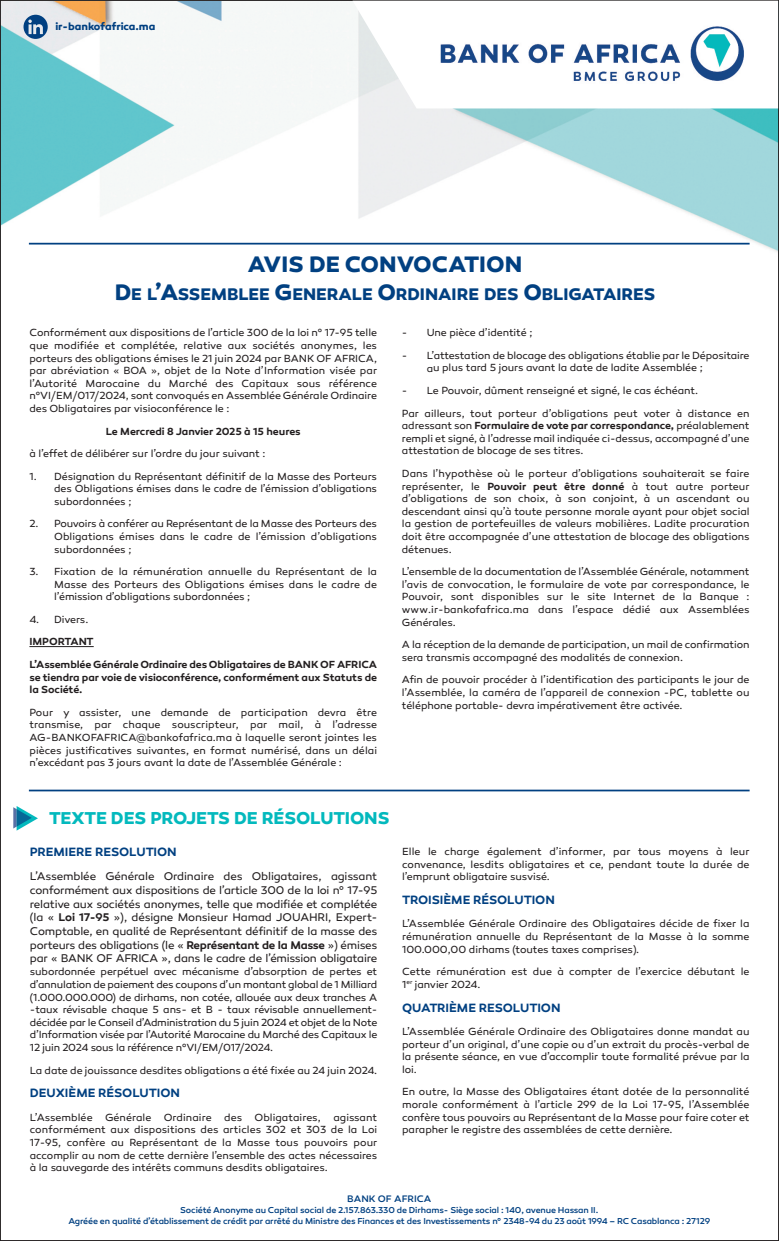
<style>
.page{position:relative;width:779px;height:1241px;background:#fff}
.page>*{position:absolute;margin:0;border:0;box-sizing:border-box;transform-origin:0 0}
.t1{font:700 22.75px "Canaro";letter-spacing:.005em;color:#014081}
.t2{font:700 17.5px "Canaro";letter-spacing:-.005em;color:#03b9bd}
.t3{font:700 17.15px "Canaro";color:#014081}
.t4{font:600 12.25px "Canaro";letter-spacing:-.005em;color:#014081}
.t5{font:11.38px/13.7px "Canaro";letter-spacing:-.02em;color:#231f20;text-align:justify}
.t6{font:700 10.67px "Canaro";color:#014081}
.t7{font:10.5px/12.6px "Canaro";letter-spacing:-.005em;color:#231f20;text-align:justify}
.t8{font:600 10.5px/22.6px "Canaro";letter-spacing:-.005em;color:#231f20}
.t9{font:500 9.62px "Canaro";letter-spacing:.01em;color:#014081}
.t10{font:500 8.75px/10.5px "Canaro";letter-spacing:-.015em;color:#014081;text-align:center}
.s1{font-size:22.75px}
.s2{font-weight:600}
</style>
<div class="page">
<img style="left:2px;top:2px;width:775px;height:829px">
<svg style="left:352px;top:2px;width:425px;height:106px"></svg>
<img style="left:434px;top:23px;width:311px;height:69px">
<svg style="left:24px;top:15px;width:24px;height:24px"></svg>
<hr style="left:29px;top:243px;width:720px;height:1px;background:#014081">
<hr style="left:29px;top:646px;width:65px;height:1px;background:#231f20">
<hr style="left:29px;top:789px;width:720px;height:2px;background:#014081">
<img style="left:13px;top:807px;width:4px;height:21px">
<svg style="left:17px;top:805px;width:21px;height:25px"></svg>
<p class="t6" style="left:55px;top:23px;width:102px">ir-bankofafrica.ma</p>
<h1 class="t1" style="left:248px;top:257px;width:276px">AVIS DE CONVOCATION</h1>
<h3 class="t3" style="left:115px;top:288px;width:542px"><span class="s1">D</span>E L<span class="s1">’A</span>SSEMBLEE <span class="s1">G</span>ENERALE <span class="s1">O</span>RDINAIRE DES <span class="s1">O</span>BLIGATAIRES</h3>
<p class="t7" style="left:29px;top:327px;width:349px">Conformément aux dispositions de l’article 300 de la loi n° 17-95 telle que modifiée et complétée, relative aux sociétés anonymes, les porteurs des obligations émises le 21 juin 2024 par BANK OF AFRICA, par abréviation « BOA », objet de la Note d’Information visée par l’Autorité Marocaine du Marché des Capitaux sous référence n°VI/EM/017/2024, sont convoqués en Assemblée Générale Ordinaire des Obligataires par visioconférence le :</p>
<p class="t8" style="left:106px;top:421px;width:196px">Le Mercredi 8 Janvier 2025 à 15 heures</p>
<p class="t7" style="left:29px;top:448px;width:237px">à l’effet de délibérer sur l’ordre du jour suivant :</p>
<p class="t7" style="left:54px;top:471px;width:324px;text-indent:-25px">1. Désignation du Représentant définitif de la Masse des Porteurs des Obligations émises dans le cadre de l’émission d’obligations subordonnées ;</p>
<p class="t7" style="left:54px;top:518px;width:324px;text-indent:-25px">2. Pouvoirs à conférer au Représentant de la Masse des Porteurs des Obligations émises dans le cadre de l’émission d’obligations subordonnées ;</p>
<p class="t7" style="left:54px;top:566px;width:324px;text-indent:-25px">3. Fixation de la rémunération annuelle du Représentant de la Masse des Porteurs des Obligations émises dans le cadre de l’émission d’obligations subordonnées ;</p>
<p class="t7" style="left:29px;top:614px;width:60px">4. Divers.</p>
<p class="t8" style="left:29px;top:631px;width:349px">IMPORTANT<br>L’Assemblée Générale Ordinaire des Obligataires de BANK OF AFRICA</p>
<p class="t8" style="left:29px;top:671px;width:349px;line-height:12.6px">se tiendra par voie de visioconférence, conformément aux Statuts de la Société.</p>
<p class="t7" style="left:29px;top:707px;width:349px">Pour y assister, une demande de participation devra être transmise, par chaque souscripteur, par mail, à l’adresse AG-BANKOFAFRICA@bankofafrica.ma à laquelle seront jointes les pièces justificatives suivantes, en format numérisé, dans un délai n’excédant pas 3 jours avant la date de l’Assemblée Générale :</p>
<p class="t7" style="left:402px;top:327px;width:132px">- Une pièce d’identité ;</p>
<p class="t7" style="left:427px;top:350px;width:324px;text-indent:-25px">- L’attestation de blocage des obligations établie par le Dépositaire au plus tard 5 jours avant la date de ladite Assemblée ;</p>
<p class="t7" style="left:402px;top:380px;width:349px;line-height:22.6px">- Le Pouvoir, dûment renseigné et signé, le cas échéant.<br>Par ailleurs, tout porteur d’obligations peut voter à distance en</p>
<p class="t7" style="left:402px;top:420px;width:349px">adressant son <span class="s2">Formulaire de vote par correspondance,</span> préalablement rempli et signé, à l’adresse mail indiquée ci-dessus, accompagné d’une attestation de blocage de ses titres.</p>
<p class="t7" style="left:402px;top:468px;width:349px">Dans l’hypothèse où le porteur d’obligations souhaiterait se faire représenter, le <span class="s2">Pouvoir peut être donné</span> à tout autre porteur d’obligations de son choix, à son conjoint, à un ascendant ou descendant ainsi qu’à toute personne morale ayant pour objet social la gestion de portefeuilles de valeurs mobilières. Ladite procuration doit être accompagnée d’une attestation de blocage des obligations détenues.</p>
<p class="t7" style="left:402px;top:566px;width:349px">L’ensemble de la documentation de l’Assemblée Générale, notamment l’avis de convocation, le formulaire de vote par correspondance, le Pouvoir, sont disponibles sur le site Internet de la Banque : www.ir-bankofafrica.ma dans l’espace dédié aux Assemblées Générales.</p>
<p class="t7" style="left:402px;top:639px;width:349px">A la réception de la demande de participation, un mail de confirmation sera transmis accompagné des modalités de connexion.</p>
<p class="t7" style="left:402px;top:674px;width:349px">Afin de pouvoir procéder à l’identification des participants le jour de l’Assemblée, la caméra de l’appareil de connexion -PC, tablette ou téléphone portable- devra impérativement être activée.</p>
<h2 class="t2" style="left:49px;top:811px;width:342px">TEXTE DES PROJETS DE RÉSOLUTIONS</h2>
<p class="t4" style="left:30px;top:847px;width:148px">PREMIERE RESOLUTION</p>
<p class="t5" style="left:30px;top:870px;width:349px">L’Assemblée Générale Ordinaire des Obligataires, agissant conformément aux dispositions de l’article 300 de la loi n° 17-95 relative aux sociétés anonymes, telle que modifiée et complétée (la « <span class="s2">Loi 17-95</span> »), désigne Monsieur Hamad JOUAHRI, Expert-Comptable, en qualité de Représentant définitif de la masse des porteurs des obligations (le « <span class="s2">Représentant de la Masse</span> ») émises par « BANK OF AFRICA », dans le cadre de l’émission obligataire</p>
<p class="t7" style="left:30px;top:966px;width:349px">subordonnée perpétuel avec mécanisme d’absorption de pertes et d’annulation de paiement des coupons d’un montant global de 1 Milliard (1.000.000.000) de dirhams, non cotée, allouée aux deux tranches A -taux révisable chaque 5 ans- et B - taux révisable annuellement&shy;décidée par le Conseil d’Administration du 5 juin 2024 et objet de la Note d’Information visée par l’Autorité Marocaine du Marché des Capitaux le 12 juin 2024 sous la référence n°VI/EM/017/2024.</p>
<p class="t7" style="left:30px;top:1064px;width:349px">La date de jouissance desdites obligations a été fixée au 24 juin 2024.</p>
<p class="t4" style="left:30px;top:1088px;width:152px">DEUXIÈME RÉSOLUTION</p>
<p class="t7" style="left:30px;top:1111px;width:349px">L’Assemblée Générale Ordinaire des Obligataires, agissant conformément aux dispositions des articles 302 et 303 de la Loi 17-95, confère au Représentant de la Masse tous pouvoirs pour accomplir au nom de cette dernière l’ensemble des actes nécessaires à la sauvegarde des intérêts communs desdits obligataires.</p>
<p class="t7" style="left:402px;top:846px;width:349px">Elle le charge également d’informer, par tous moyens à leur convenance, lesdits obligataires et ce, pendant toute la durée de l’emprunt obligataire susvisé.</p>
<p class="t4" style="left:402px;top:895px;width:154px">TROISIÈME RÉSOLUTION</p>
<p class="t7" style="left:402px;top:918px;width:349px">L’Assemblée Générale Ordinaire des Obligataires décide de fixer la rémunération annuelle du Représentant de la Masse à la somme 100.000,00 dirhams (toutes taxes comprises).</p>
<p class="t7" style="left:402px;top:966px;width:349px">Cette rémunération est due à compter de l’exercice débutant le<br>1<sup>er</sup> janvier 2024.</p>
<p class="t4" style="left:402px;top:1003px;width:160px">QUATRIÈME RESOLUTION</p>
<p class="t7" style="left:402px;top:1026px;width:349px">L’Assemblée Générale Ordinaire des Obligataires donne mandat au porteur d’un original, d’une copie ou d’un extrait du procès-verbal de la présente séance, en vue d’accomplir toute formalité prévue par la loi.</p>
<p class="t7" style="left:402px;top:1086px;width:349px">En outre, la Masse des Obligataires étant dotée de la personnalité morale conformément à l’article 299 de la Loi 17-95, l’Assemblée confère tous pouvoirs au Représentant de la Masse pour faire coter et parapher le registre des assemblées de cette dernière.</p>
<p class="t9" style="left:347px;top:1195px;width:86px">BANK OF AFRICA</p>
<p class="t10" style="left:68px;top:1205px;width:643px">Société Anonyme au Capital social de 2.157.863.330 de Dirhams- Siège social : 140, avenue Hassan II.<br>Agréée en qualité d’établissement de crédit par arrêté du Ministre des Finances et des Investissements n° 2348-94 du 23 août 1994 – RC Casablanca : 27129</p>
</div>
